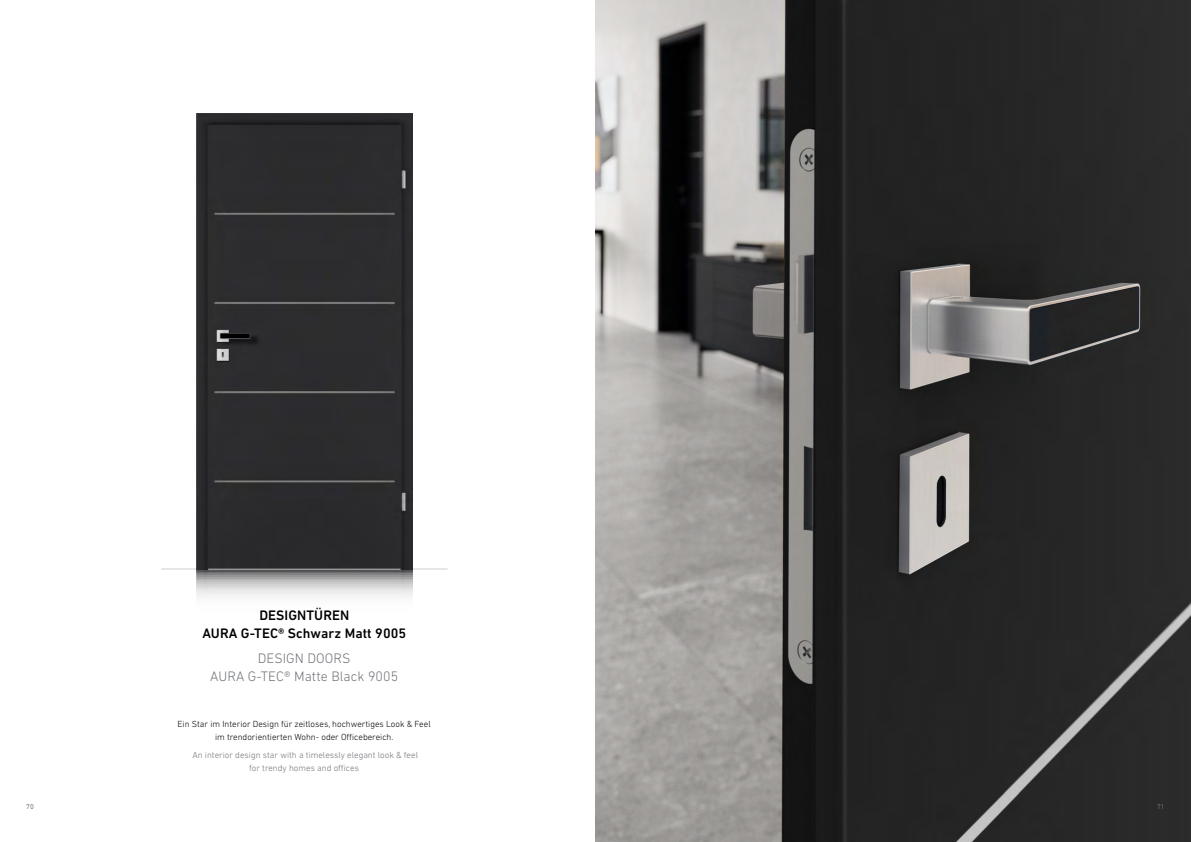
<style>
.page{position:relative;width:1191px;height:842px;background:#fff}
.page>*{position:absolute;margin:0;border:0;box-sizing:border-box;transform-origin:0 0}
.t1{font:500 14px/18px "DIN Next LT Pro";letter-spacing:.005em;color:#000;text-align:center}
.t2{font:300 14px/18px "DIN Next LT Pro";letter-spacing:.005em;color:#717479;text-align:center}
.t3{font:300 9px/13px "DIN Next LT Pro";color:#000;text-align:center}
.t4{font:300 9px/13px "DIN Next LT Pro";color:#717479;text-align:center}
.t5{font:7px "DIN Next LT Pro";color:#717479}
</style>
<div class="page">
<img style="left:197px;top:114px;width:215px;height:483px">
<img style="left:595px;top:0;width:596px;height:842px">
<hr style="left:161px;top:569px;width:286px;height:1px;background:#d0cfd1">
<hr style="left:208px;top:569px;width:192px;height:1px;background:#c5c6c6">
<h1 class="t1" style="left:202px;top:606px;width:205px">DESIGNTÜREN<br>AURA G-TEC® Schwarz Matt 9005</h1>
<h1 class="t2" style="left:210px;top:649px;width:189px">DESIGN DOORS<br>AURA G-TEC® Matte Black 9005</h1>
<p class="t3" style="left:177px;top:717px;width:255px">Ein Star im Interior Design für zeitloses, hochwertiges Look &amp; Feel im trendorientierten Wohn- oder Officebereich.</p>
<p class="t4" style="left:192px;top:748px;width:227px">An interior design star with a timelessly elegant look &amp; feel for trendy homes and offices</p>
<p class="t5" style="left:26px;top:803px;width:9px">70</p>
<p class="t5" style="left:1157px;top:803px;width:9px">71</p>
</div>
